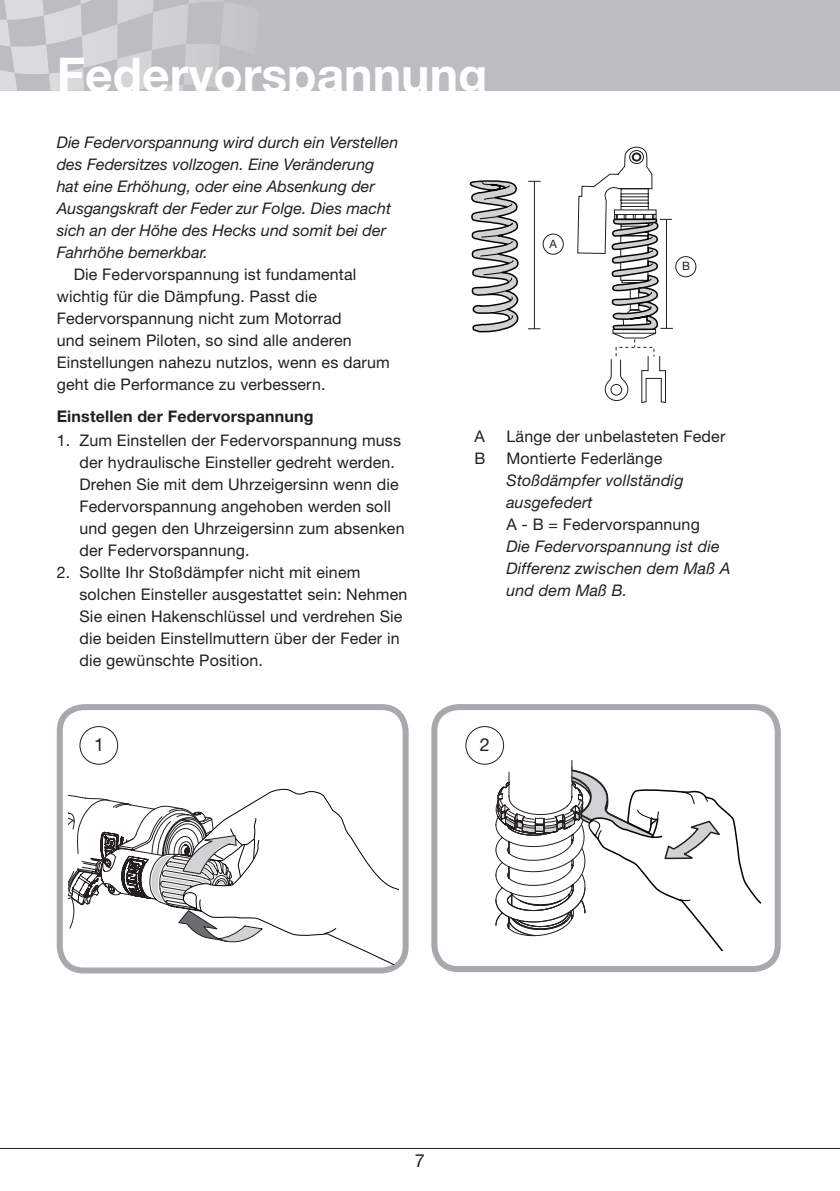
<style>
.page{position:relative;width:840px;height:1191px;background:#fff}
.page>*{position:absolute;margin:0;border:0;box-sizing:border-box;transform-origin:0 0}
.t1{font:700 48px "Helvetica Neue LT Std";color:#fff}
.t2{font:18px "Helvetica Neue LT Std";color:#231f20}
.t3{font:16px/22px "Helvetica Neue LT Std";letter-spacing:.01em;color:#231f20}
.t4{font:italic 16px/22px "Helvetica Neue LT Std";color:#231f20}
.t5{font:700 16px "Helvetica Neue LT Std";letter-spacing:.01em;color:#231f20}
.t6{font:11.6px "Helvetica Neue";color:#231f20}
</style>
<div class="page">
<hr style="left:0;top:1148px;width:839px;height:1px;background:#231f20">
<div style="left:0;top:0;width:839px;height:91px;background:#bcbdc0"></div>
<svg style="left:0;top:0;width:231px;height:91px"></svg>
<div style="left:57px;top:704px;width:351px;height:269px;border:6px solid #a8a9ad;border-radius:24px"></div>
<hr style="left:533px;top:181px;width:1px;height:148px;background:#231f20">
<svg style="left:528px;top:181px;width:12px;height:1px"></svg>
<svg style="left:528px;top:328px;width:12px;height:1px"></svg>
<svg style="left:469px;top:180px;width:50px;height:153px"></svg>
<svg style="left:577px;top:147px;width:95px;height:256px"></svg>
<div style="left:542px;top:233px;width:21px;height:22px;border:1px solid #231f20;border-radius:50%"></div>
<div style="left:674px;top:256px;width:22px;height:21px;border:1px solid #231f20;border-radius:50%"></div>
<svg style="left:68px;top:746px;width:330px;height:219px"></svg>
<svg style="left:495px;top:757px;width:265px;height:193px"></svg>
<div style="left:80px;top:726px;width:38px;height:38px;background:#fff;border-radius:50%"></div>
<div style="left:79px;top:726px;width:39px;height:38px;border:1px solid #231f20;border-radius:50%"></div>
<div style="left:465px;top:726px;width:38px;height:38px;background:#fff;border-radius:50%"></div>
<div style="left:465px;top:726px;width:39px;height:38px;border:1px solid #231f20;border-radius:50%"></div>
<div style="left:431px;top:704px;width:349px;height:268px;border:6px solid #a8a9ad;border-radius:24px"></div>
<h1 class="t1" style="left:57px;top:46px;width:432px">Federvorspannung</h1>
<p class="t4" style="left:57px;top:131px;width:343px">Die Federvorspannung wird durch ein Verstellen des Federsitzes vollzogen. Eine Veränderung hat eine Erhöhung, oder eine Absenkung der Ausgangskraft der Feder zur Folge. Dies macht sich an der Höhe des Hecks und somit bei der Fahrhöhe bemerkbar.</p>
<p class="t3" style="left:57px;top:263px;width:334px;text-indent:17px">Die Federvorspannung ist fundamental wichtig für die Dämpfung. Passt die Federvorspannung nicht zum Motorrad<br>und seinem Piloten, so sind alle anderen Einstellungen nahezu nutzlos, wenn es darum geht die Performance zu verbessern.</p>
<p class="t5" style="left:57px;top:406px;width:258px">Einstellen der Federvorspannung</p>
<p class="t3" style="left:79px;top:429px;width:326px;text-indent:-23px">1. Zum Einstellen der Federvorspannung muss der hydraulische Einsteller gedreht werden.<br>Drehen Sie mit dem Uhrzeigersinn wenn die Federvorspannung angehoben werden soll und gegen den Uhrzeigersinn zum absenken der Federvorspannung.</p>
<p class="t3" style="left:79px;top:561px;width:329px;text-indent:-23px">2. Sollte Ihr Stoßdämpfer nicht mit einem solchen Einsteller ausgestattet sein: Nehmen Sie einen Hakenschlüssel und verdrehen Sie die beiden Einstellmuttern über der Feder in die gewünschte Position.</p>
<p class="t6" style="left:549px;top:236px;width:9px">A</p>
<p class="t6" style="left:681px;top:259px;width:9px">B</p>
<p class="t3" style="left:474px;top:425px;width:12px">A</p>
<p class="t3" style="left:506px;top:425px;width:220px">Länge der unbelasteten Feder</p>
<p class="t3" style="left:474px;top:447px;width:12px">B</p>
<p class="t3" style="left:506px;top:447px;width:157px">Montierte Federlänge</p>
<p class="t4" style="left:506px;top:469px;width:178px">Stoßdämpfer vollständig ausgefedert</p>
<p class="t3" style="left:506px;top:513px;width:195px">A - B = Federvorspannung</p>
<p class="t4" style="left:506px;top:535px;width:225px">Die Federvorspannung ist die<br>Differenz zwischen dem Maß A und dem Maß B.</p>
<p class="t2" style="left:94px;top:734px;width:12px">1</p>
<p class="t2" style="left:479px;top:734px;width:12px">2</p>
<p class="t2" style="left:415px;top:1149px;width:12px">7</p>
</div>
